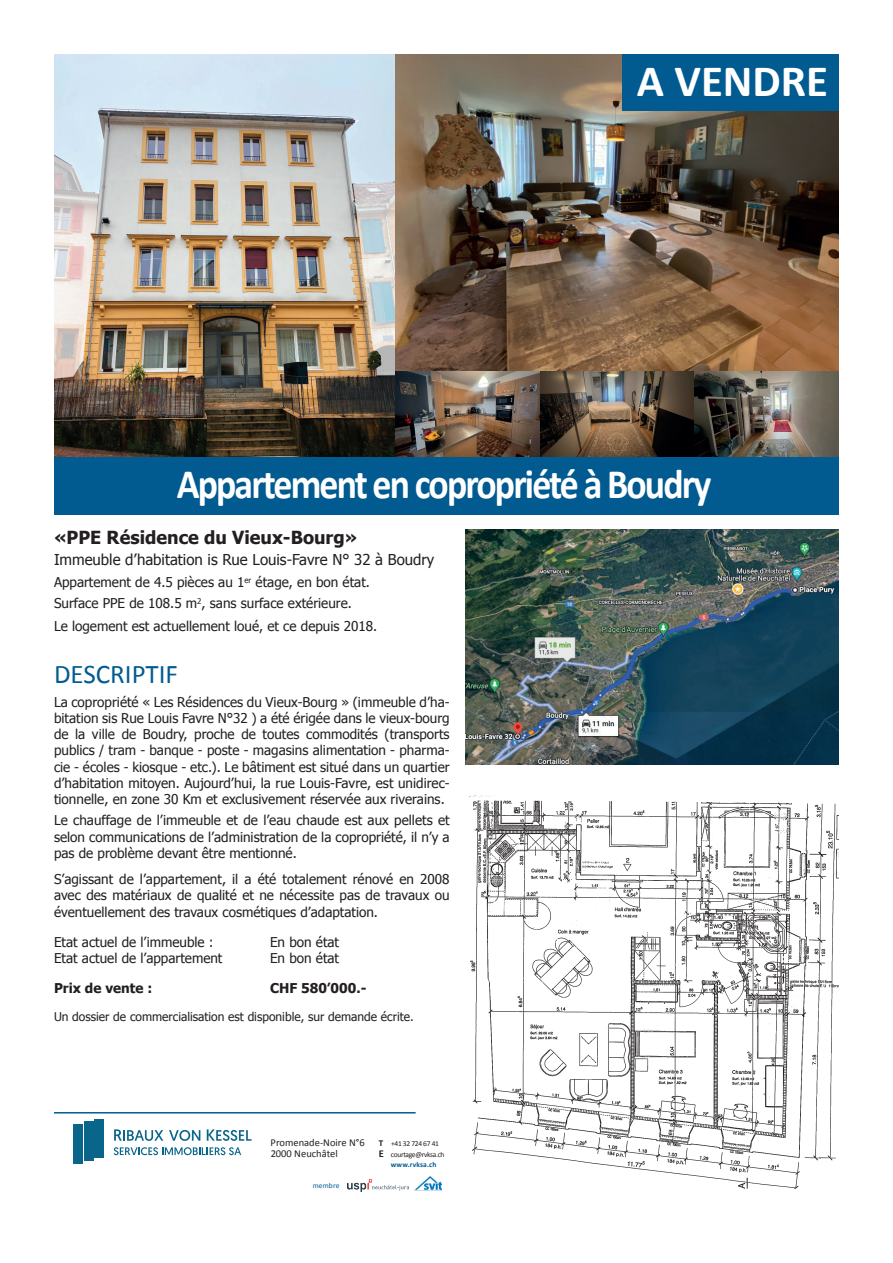
<style>
.page{position:relative;width:893px;height:1263px;background:#fff}
.page>*{position:absolute;margin:0;border:0;box-sizing:border-box;transform-origin:0 0}
.t1{font:700 45px "Calibri";color:#fff}
.t2{font:700 42px "Calibri";letter-spacing:-.05em;color:#fff;scale:.9 1}
.t3{font:27px "Calibri";color:#015b91}
.t4{font:700 18px "Tahoma";color:#231f20}
.t5{font:15px "Tahoma";color:#231f20}
.t6{font:13.5px/16.2px "Tahoma";color:#231f20;text-align:justify}
.t7{font:700 13.5px "Tahoma";color:#231f20}
.t8{font:12px "Tahoma";color:#231f20}
.t9{font:10.5px "Calibri";color:#231f20}
.t10{font:7.5px/10.5px "Calibri";letter-spacing:-.04em;color:#231f20;text-align:center}
.t11{font:7.5px "Calibri";letter-spacing:.02em;color:#015b91}
.s1{font-weight:700;font-size:9px}
.s2{font-weight:700;font-size:10.5px}
.s3{font-weight:700;color:#015b91}
</style>
<div class="page">
<img style="left:394px;top:370px;width:147px;height:87px">
<img style="left:693px;top:370px;width:146px;height:87px">
<img style="left:541px;top:370px;width:152px;height:87px">
<img style="left:394px;top:54px;width:445px;height:316px">
<img style="left:54px;top:54px;width:340px;height:403px">
<div style="left:54px;top:457px;width:785px;height:57px;background:#015b91"></div>
<div style="left:623px;top:54px;width:216px;height:57px;background:#015b91"></div>
<hr style="left:54px;top:1112px;width:373px;height:1px;background:#015b91">
<div style="left:416px;top:1109px;width:14px;height:9px;background:#fff"></div>
<svg style="left:114px;top:1129px;width:49px;height:12px"></svg>
<svg style="left:169px;top:1130px;width:31px;height:11px"></svg>
<svg style="left:207px;top:1129px;width:45px;height:12px"></svg>
<svg style="left:114px;top:1147px;width:127px;height:8px"></svg>
<div style="left:73px;top:1124px;width:10px;height:39px;background:#096589"></div>
<div style="left:84px;top:1121px;width:9px;height:40px;background:#096589"></div>
<div style="left:95px;top:1119px;width:9px;height:39px;background:#096589"></div>
<img style="left:348px;top:1180px;width:60px;height:11px">
<img style="left:415px;top:1176px;width:26px;height:14px">
<img style="left:466px;top:530px;width:373px;height:235px">
<img style="left:469px;top:795px;width:370px;height:394px">
<h1 class="t1" style="left:637px;top:50px;width:193px">A VENDRE</h1>
<h2 class="t2" style="left:177px;top:454px;width:596px">Appartement en copropriété à Boudry</h2>
<h3 class="t4" style="left:54px;top:524px;width:305px">«PPE Résidence du Vieux-Bourg»</h3>
<p class="t5" style="left:54px;top:549px;width:382px">Immeuble d’habitation is Rue Louis-Favre N° 32 à Boudry</p>
<p class="t6" style="left:54px;top:571px;width:317px;line-height:21px">Appartement de 4.5 pièces au 1<sup>er</sup> étage, en bon état.<br>Surface PPE de 108.5 m<sup>2</sup>, sans surface extérieure.</p>
<p class="t6" style="left:54px;top:617px;width:325px">Le logement est actuellement loué, et ce depuis 2018.</p>
<h3 class="t3" style="left:54px;top:655px;width:125px">DESCRIPTIF</h3>
<p class="t6" style="left:54px;top:693px;width:397px">La copropriété « Les Résidences du Vieux-Bourg » (immeuble d’ha&shy;bitation sis Rue Louis Favre N°32 ) a été érigée dans le vieux-bourg de la ville de Boudry, proche de toutes commodités (transports publics / tram - banque - poste - magasins alimentation - pharma&shy;cie - écoles - kiosque - etc.). Le bâtiment est situé dans un quartier d’habitation mitoyen. Aujourd’hui, la rue Louis-Favre, est unidirec&shy;tionnelle, en zone 30 Km et exclusivement réservée aux riverains.</p>
<p class="t6" style="left:54px;top:811px;width:397px">Le chauffage de l’immeuble et de l’eau chaude est aux pellets et selon communications de l’administration de la copropriété, il n’y a pas de problème devant être mentionné.</p>
<p class="t6" style="left:54px;top:870px;width:397px">S’agissant de l’appartement, il a été totalement rénové en 2008 avec des matériaux de qualité et ne nécessite pas de travaux ou éventuellement des travaux cosmétiques d’adaptation.</p>
<p class="t6" style="left:54px;top:933px;width:161px">Etat actuel de l’immeuble :</p>
<p class="t6" style="left:270px;top:933px;width:71px">En bon état</p>
<p class="t6" style="left:54px;top:949px;width:170px">Etat actuel de l’appartement</p>
<p class="t6" style="left:270px;top:949px;width:71px">En bon état</p>
<p class="t7" style="left:54px;top:979px;width:100px">Prix de vente :</p>
<p class="t7" style="left:270px;top:979px;width:98px">CHF 580’000.-</p>
<p class="t8" style="left:54px;top:1008px;width:361px">Un dossier de commercialisation est disponible, sur demande écrite.</p>
<p class="t9" style="left:271px;top:1135px;width:96px">Promenade-Noire N°6</p>
<p class="t10" style="left:379px;top:1138px;width:62px"><span class="s1">T</span> +41 32 724 67 41</p>
<p class="t9" style="left:271px;top:1146px;width:69px">2000 Neuchâtel</p>
<p class="t10" style="left:379px;top:1148px;width:67px"><span class="s2">E</span> courtage@rvksa.ch <span class="s3">www.rvksa.ch</span></p>
<p class="t11" style="left:313px;top:1180px;width:28px">membre</p>
</div>
